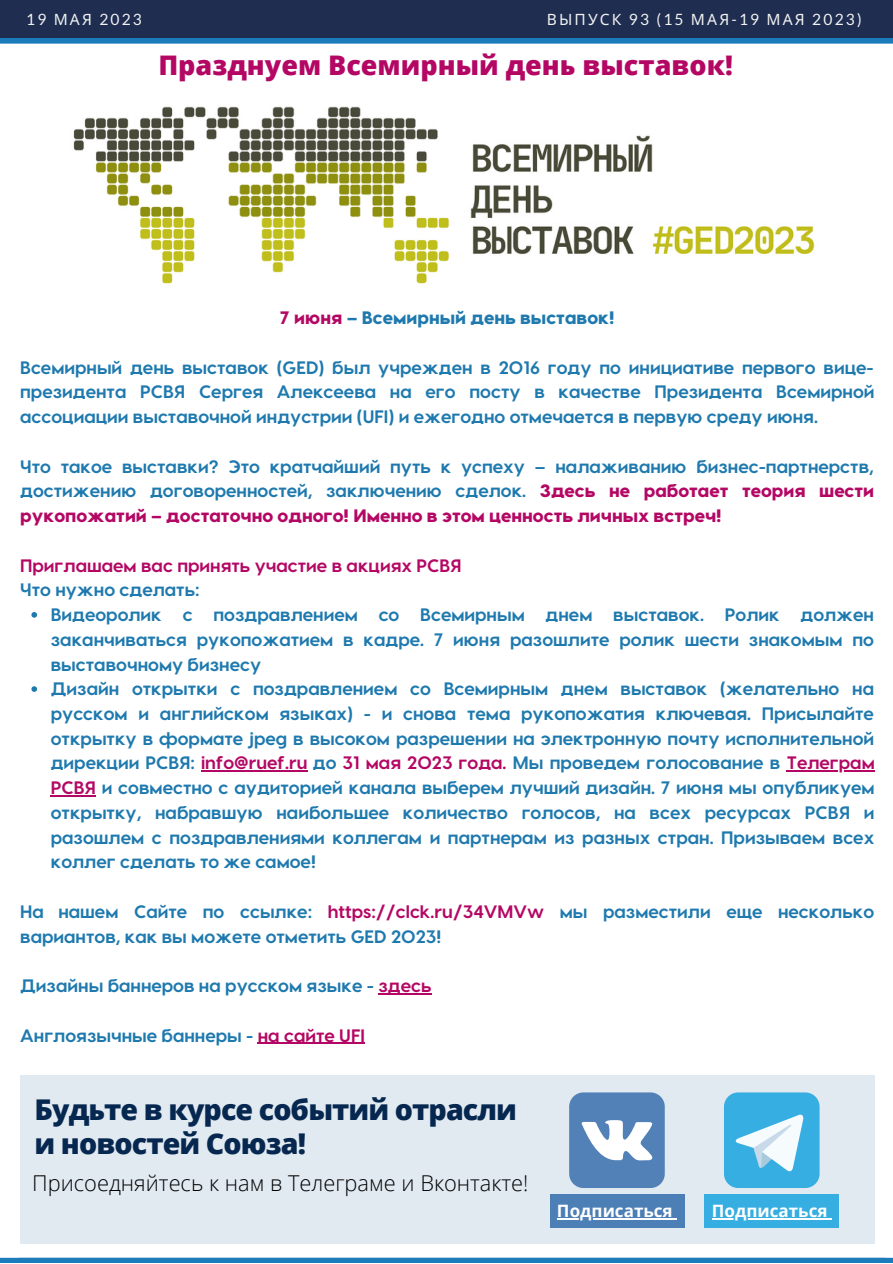
<style>
.page{position:relative;width:893px;height:1264px;background:#fff}
.page>*{position:absolute;margin:0;border:0;box-sizing:border-box;transform-origin:0 0}
.t1{font:800 28.65px "Open Sans";letter-spacing:-.03em;color:#062850}
.t2{font:800 27px "Open Sans";color:#b40764}
.t3{font:300 21.75px "Open Sans";color:#000}
.t4{font:700 18px/24.8px "Visby CF";color:#1e79ae;text-align:justify}
.t5{font:700 18px "Visby CF";color:#b40764}
.t6{font:800 18px "Visby CF";color:#1e79ae}
.t7{font:700 17.1px "Open Sans";color:#fff}
.t8{font:15.6px "Lato";letter-spacing:.14em;color:#f2f2f2}
.s1{font-family:"Noto Sans"}
.s2{color:#b40764}
.s3{font-weight:800;color:#b40764}
</style>
<div class="page">
<div style="left:0;top:0;width:892px;height:38px;background:#1e2d50"></div>
<div style="left:0;top:1257px;width:892px;height:5px;background:#1b7bbb"></div>
<div style="left:0;top:38px;width:892px;height:6px;background:#1b7bbb"></div>
<svg style="left:31px;top:612px;width:6px;height:5px"></svg>
<svg style="left:31px;top:686px;width:6px;height:6px"></svg>
<hr style="left:201px;top:770px;width:106px;height:1px;background:#b40764">
<hr style="left:786px;top:770px;width:88px;height:1px;background:#b40764">
<hr style="left:51px;top:795px;width:45px;height:1px;background:#b40764">
<hr style="left:378px;top:993px;width:53px;height:1px;background:#b40764">
<hr style="left:258px;top:1042px;width:107px;height:1px;background:#b40764">
<div style="left:20px;top:1075px;width:855px;height:168px;background:#e2eaf1"></div>
<svg style="left:569px;top:1092px;width:95px;height:95px;background:#769bc6"></svg>
<svg style="left:724px;top:1092px;width:95px;height:95px;background:#62bee7"></svg>
<div style="left:550px;top:1194px;width:134px;height:34px;background:#4c7fb5"></div>
<div style="left:704px;top:1194px;width:134px;height:34px;background:#37aee2"></div>
<hr style="left:557px;top:1218px;width:115px;height:1px;background:#fff">
<hr style="left:711px;top:1218px;width:116px;height:1px;background:#fff">
<img style="left:73px;top:106px;width:742px;height:178px">
<p class="t8" style="left:26px;top:10px;width:117px">19 <span class="s1">МАЯ</span> 2023</p>
<p class="t8" style="left:546px;top:10px;width:316px"><span class="s1">ВЫПУСК</span> 93 (15 <span class="s1">МАЯ</span>-19 <span class="s1">МАЯ</span> 2023)</p>
<p class="t2" style="left:158px;top:46px;width:576px">Празднуем Всемирный день выставок!</p>
<p class="t6" style="left:280px;top:306px;width:336px"><span class="s2">7 июня</span> – Всемирный день выставок!</p>
<p class="t4" style="left:20px;top:354px;width:855px">Всемирный день выставок (GED) был учрежден в 2016 году по инициативе первого вице&shy;президента РСВЯ Сергея Алексеева на его посту в качестве Президента Всемирной ассоциации выставочной индустрии (UFI) и ежегодно отмечается в первую среду июня.</p>
<p class="t4" style="left:20px;top:453px;width:855px">Что такое выставки? Это кратчайший путь к успеху – налаживанию бизнес-партнерств, достижению договоренностей, заключению сделок. <span class="s3">Здесь не работает теория шести рукопожатий – достаточно одного! Именно в этом ценность личных встреч!</span></p>
<p class="t5" style="left:20px;top:553px;width:443px">Приглашаем вас принять участие в акциях РСВЯ</p>
<p class="t4" style="left:20px;top:576px;width:181px">Что нужно сделать:</p>
<p class="t4" style="left:51px;top:601px;width:824px">Видеоролик с поздравлением со Всемирным днем выставок. Ролик должен заканчиваться рукопожатием в кадре. 7 июня разошлите ролик шести знакомым по выставочному бизнесу</p>
<p class="t4" style="left:51px;top:675px;width:825px">Дизайн открытки с поздравлением со Всемирным днем выставок (желательно на русском и английском языках) - и снова тема рукопожатия ключевая. Присылайте открытку в формате jpeg в высоком разрешении на электронную почту исполнительной дирекции РСВЯ: <span class="s2">info@ruef.ru</span> до <span class="s2">31 мая 2023 года.</span> Мы проведем голосование в <span class="s2">Телеграм РСВЯ</span> и совместно с аудиторией канала выберем лучший дизайн. 7 июня мы опубликуем открытку, набравшую наибольшее количество голосов, на всех ресурсах РСВЯ и разошлем с поздравлениями коллегам и партнерам из разных стран. Призываем всех коллег сделать то же самое!</p>
<p class="t4" style="left:20px;top:898px;width:855px">На нашем Сайте по ссылке: <span class="s2">https://clck.ru/34VMVw</span> мы разместили еще несколько вариантов, как вы можете отметить GED 2023!</p>
<p class="t4" style="left:20px;top:972px;width:412px">Дизайны баннеров на русском языке - <span class="s2">здесь</span></p>
<p class="t4" style="left:20px;top:1021px;width:346px">Англоязычные баннеры - <span class="s2">на сайте UFI</span></p>
<p class="t1" style="left:35px;top:1089px;width:484px">Будьте в курсе событий отрасли</p>
<p class="t1" style="left:35px;top:1123px;width:273px">и новостей Союза!</p>
<p class="t3" style="left:32px;top:1168px;width:497px">Присоедняйтесь к нам в Телеграме и Вконтакте!</p>
<p class="t7" style="left:557px;top:1199px;width:117px">Подписаться</p>
<p class="t7" style="left:711px;top:1198px;width:117px">Подписаться</p>
</div>
